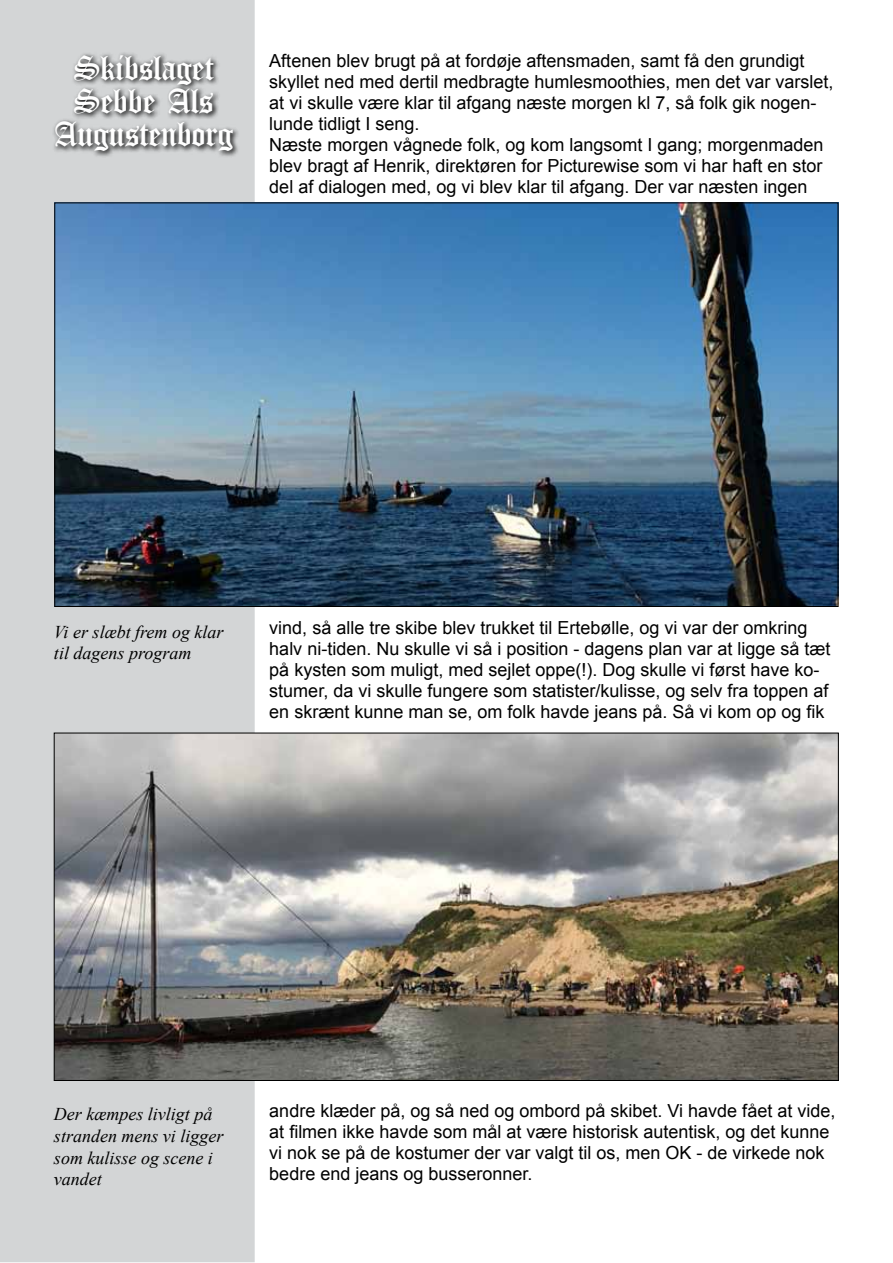
<style>
.page{position:relative;width:893px;height:1263px;background:#fff}
.page>*{position:absolute;margin:0;border:0;box-sizing:border-box;transform-origin:0 0}
.t1{font:36px/33px "Canterbury";color:#fff;text-align:center}
.t2{font:18px/21px "Arial";color:#000}
.t3{font:italic 18px/21.6px "Times New Roman";color:#000}
</style>
<div class="page">
<div style="left:0;top:0;width:254px;height:1261px;background:#d3d5d6"></div>
<div style="left:0;top:0;width:255px;height:1262px;border:2px solid #d3d5d6"></div>
<svg style="left:53px;top:53px;width:185px;height:104px"></svg>
<img style="left:57px;top:205px;width:779px;height:400px">
<img style="left:56px;top:735px;width:780px;height:344px">
<h1 class="t1" style="left:54px;top:51px;width:180px">Skibslaget<br>Sebbe Als<br>Augustenborg</h1>
<p class="t2" style="left:269px;top:50px;width:566px">Aftenen blev brugt på at fordøje aftensmaden, samt få den grundigt skyllet ned med dertil medbragte humlesmoothies, men det var varslet, at vi skulle være klar til afgang næste morgen kl 7, så folk gik nogen&shy;lunde tidligt I seng.<br>Næste morgen vågnede folk, og kom langsomt I gang; morgenmaden blev bragt af Henrik, direktøren for Picturewise som vi har haft en stor del af dialogen med, og vi blev klar til afgang. Der var næsten ingen</p>
<p class="t3" style="left:54px;top:620px;width:171px">Vi er slæbt frem og klar til dagens program</p>
<p class="t2" style="left:269px;top:618px;width:563px">vind, så alle tre skibe blev trukket til Ertebølle, og vi var der omkring halv ni-tiden. Nu skulle vi så i position - dagens plan var at ligge så tæt på kysten som muligt, med sejlet oppe(!). Dog skulle vi først have ko&shy;stumer, da vi skulle fungere som statister/kulisse, og selv fra toppen af en skrænt kunne man se, om folk havde jeans på. Så vi kom op og fik</p>
<p class="t3" style="left:54px;top:1103px;width:171px">Der kæmpes livligt på stranden mens vi ligger som kulisse og scene i vandet</p>
<p class="t2" style="left:269px;top:1101px;width:568px">andre klæder på, og så ned og ombord på skibet. Vi havde fået at vide, at filmen ikke havde som mål at være historisk autentisk, og det kunne vi nok se på de kostumer der var valgt til os, men OK - de virkede nok bedre end jeans og busseronner.</p>
</div>
